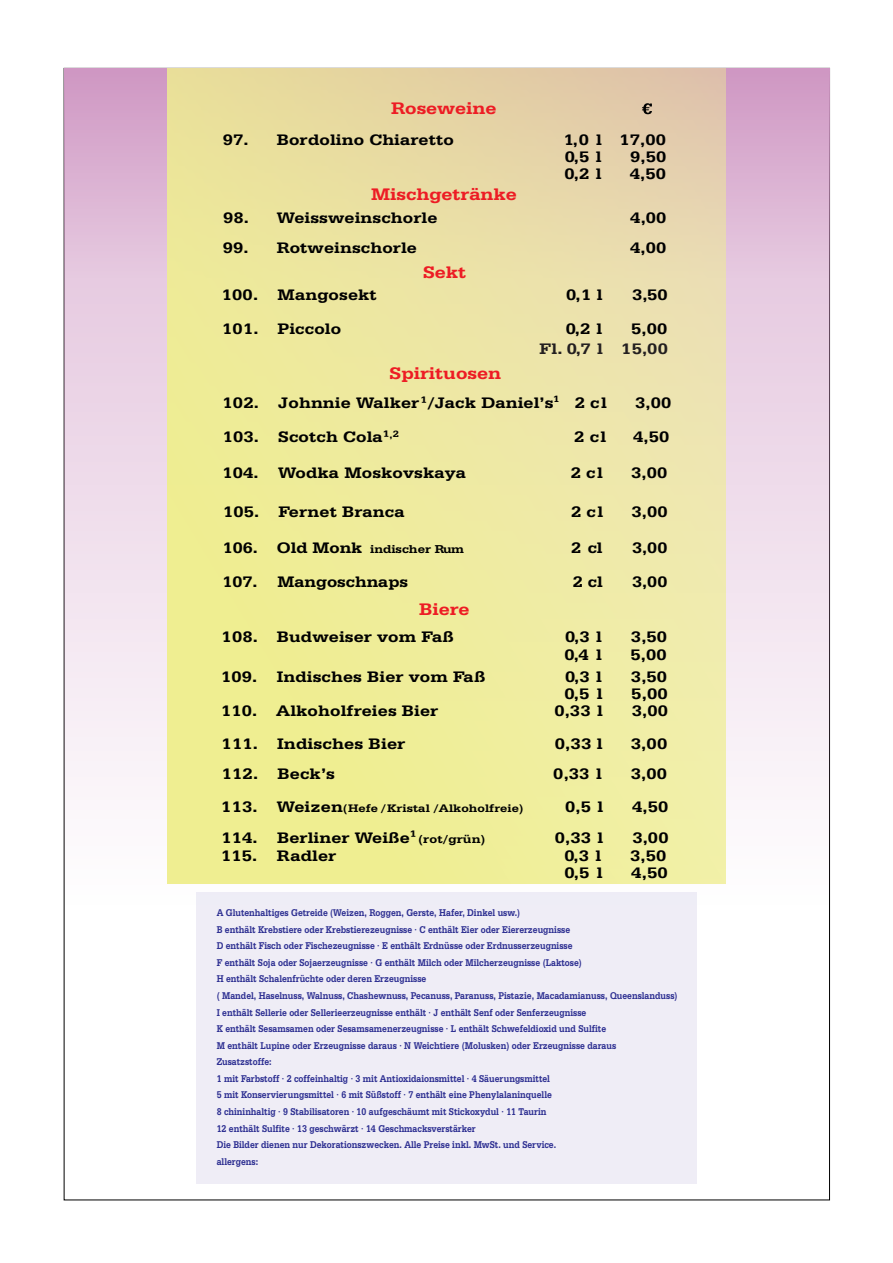
<style>
.page{position:relative;width:893px;height:1263px;background:#fff}
.page>*{position:absolute;margin:0;border:0;box-sizing:border-box;transform-origin:0 0}
.t1{font:700 17.7px "Serifa BT";color:#ed1c24;scale:1.17 1}
.t2{font:700 16.05px/17.7px "Serifa BT";letter-spacing:.005em;color:#000;scale:1.17 1}
.t3{font:700 16.05px "Serifa BT";letter-spacing:.005em;color:#000;scale:1.18 1}
.t4{font:700 16.05px "Serifa BT";letter-spacing:.005em;color:#000;scale:1.15 1}
.t5{font:700 16.05px "Serifa BT";color:#231f20;scale:1.17 1}
.t6{font:700 12px "Serifa BT";color:#000;scale:1.15 1}
.t7{font:700 11.55px "Serifa BT";letter-spacing:.005em;color:#000;scale:1.17 1}
.t8{font:700 10.35px/16.5px "Serifa BT";color:#2e3092;scale:.87 1}
.t9{font:700 9.6px "Serifa BT";color:#000;scale:1.17 1}
.t10{font:700 9.6px "Serifa BT";color:#000;scale:1.23 1}
.s1{font-size:16.05px}
.s2{font-size:12px}
</style>
<div class="page">
<img style="left:64px;top:69px;width:765px;height:1131px">
<div style="left:197px;top:892px;width:500px;height:291px;background:#efedf6"></div>
<img style="left:168px;top:69px;width:558px;height:814px">
<svg style="left:642px;top:103px;width:10px;height:11px"></svg>
<h1 class="t1" style="left:391px;top:100px;width:92px">Roseweine</h1>
<h2 class="t2" style="left:223px;top:132px;width:199px">97. Bordolino Chiaretto</h2>
<h2 class="t2" style="left:564px;top:132px;width:89px">1,0 l 17,00<br>0,5 l</h2>
<h2 class="t2" style="left:630px;top:149px;width:32px">9,50</h2>
<h1 class="t1" style="left:371px;top:187px;width:126px">Mischgetränke</h1>
<h2 class="t2" style="left:564px;top:166px;width:33px">0,2 l</h2>
<h2 class="t2" style="left:630px;top:166px;width:32px">4,50</h2>
<h2 class="t2" style="left:223px;top:210px;width:24px">98.</h2>
<h2 class="t2" style="left:277px;top:210px;width:139px">Weissweinschorle</h2>
<h2 class="t2" style="left:630px;top:210px;width:32px">4,00</h2>
<h2 class="t2" style="left:223px;top:240px;width:24px">99.</h2>
<h2 class="t2" style="left:277px;top:240px;width:121px">Rotweinschorle</h2>
<h2 class="t2" style="left:630px;top:240px;width:32px">4,00</h2>
<h1 class="t1" style="left:423px;top:264px;width:38px">Sekt</h1>
<h2 class="t2" style="left:222px;top:287px;width:134px">100. Mangosekt</h2>
<h2 class="t2" style="left:566px;top:287px;width:33px">0,1 l</h2>
<h2 class="t2" style="left:632px;top:287px;width:32px">3,50</h2>
<h2 class="t5" style="left:540px;top:342px;width:111px">Fl. 0,7 l 15,00</h2>
<h2 class="t2" style="left:222px;top:321px;width:103px">101. Piccolo</h2>
<h2 class="t2" style="left:566px;top:321px;width:33px">0,2 l</h2>
<h2 class="t2" style="left:631px;top:321px;width:32px">5,00</h2>
<h1 class="t1" style="left:390px;top:366px;width:97px">Spirituosen</h1>
<p class="t10" style="left:553px;top:395px;width:7px">1</p>
<h2 class="t2" style="left:420px;top:394px;width:7px">¹</h2>
<h2 class="t2" style="left:223px;top:395px;width:284px">102. Johnnie Walker /Jack Daniel’s</h2>
<h2 class="t2" style="left:575px;top:395px;width:29px">2 c l</h2>
<h2 class="t2" style="left:635px;top:395px;width:32px">3,00</h2>
<p class="t9" style="left:390px;top:430px;width:9px">,2</p>
<h2 class="t2" style="left:223px;top:429px;width:144px">103. Scotch Cola¹</h2>
<h2 class="t2" style="left:574px;top:429px;width:29px">2 c l</h2>
<h2 class="t2" style="left:633px;top:429px;width:32px">4,50</h2>
<h2 class="t2" style="left:222px;top:465px;width:210px">104. Wodka Moskovskaya</h2>
<h2 class="t2" style="left:571px;top:465px;width:29px">2 c l</h2>
<h2 class="t2" style="left:631px;top:465px;width:32px">3,00</h2>
<h2 class="t2" style="left:223px;top:504px;width:157px">105 . Fernet Branca</h2>
<h2 class="t2" style="left:571px;top:504px;width:29px">2 cl</h2>
<h2 class="t2" style="left:631px;top:504px;width:32px">3,00</h2>
<h2 class="t4" style="left:223px;top:540px;width:123px">106. Old Monk</h2>
<h2 class="t4" style="left:571px;top:540px;width:29px">2 cl</h2>
<h2 class="t4" style="left:632px;top:540px;width:32px">3,00</h2>
<p class="t6" style="left:370px;top:544px;width:83px">indischer Rum</p>
<h2 class="t4" style="left:222px;top:574px;width:163px">107. Mangoschnaps</h2>
<h2 class="t4" style="left:573px;top:574px;width:28px">2 cl</h2>
<h2 class="t4" style="left:632px;top:574px;width:32px">3,00</h2>
<h1 class="t1" style="left:419px;top:602px;width:45px">Biere</h1>
<h2 class="t2" style="left:222px;top:629px;width:200px">108. Budweise r vom Faß</h2>
<h2 class="t2" style="left:565px;top:629px;width:33px">0,3 l</h2>
<h2 class="t2" style="left:631px;top:629px;width:32px">3,50</h2>
<h2 class="t2" style="left:221px;top:668px;width:227px">109. Indisches Bier vom Faß</h2>
<h2 class="t2" style="left:565px;top:668px;width:33px">0,3 l</h2>
<h2 class="t2" style="left:631px;top:668px;width:32px">3,50</h2>
<h2 class="t2" style="left:221px;top:703px;width:187px">110. Alkoholfreies Bier</h2>
<h2 class="t2" style="left:554px;top:703px;width:43px">0,33 l</h2>
<h2 class="t2" style="left:632px;top:703px;width:32px">3,00</h2>
<h2 class="t2" style="left:565px;top:647px;width:34px">0,4 l</h2>
<h2 class="t2" style="left:630px;top:647px;width:32px">5,00</h2>
<h2 class="t3" style="left:565px;top:686px;width:34px">0,5 l</h2>
<h2 class="t3" style="left:631px;top:686px;width:33px">5,00</h2>
<h2 class="t3" style="left:221px;top:737px;width:157px">111. Indisches Bi er</h2>
<h2 class="t3" style="left:555px;top:737px;width:42px">0,33 l</h2>
<h2 class="t3" style="left:631px;top:737px;width:33px">3,00</h2>
<h2 class="t2" style="left:222px;top:766px;width:98px">112. Beck’s</h2>
<h2 class="t2" style="left:553px;top:766px;width:43px">0,33 l</h2>
<h2 class="t2" style="left:631px;top:766px;width:32px">3,00</h2>
<p class="t7" style="left:221px;top:803px;width:260px"><span class="s1">113. Weizen</span>(Hefe /Kristal /Alkoholfre ie)</p>
<h2 class="t2" style="left:565px;top:799px;width:34px">0,5 l</h2>
<h2 class="t2" style="left:632px;top:799px;width:32px">4,50</h2>
<h2 class="t2" style="left:221px;top:830px;width:227px">114. Berliner Weiße¹<span class="s2">(rot/grün)</span></h2>
<h2 class="t2" style="left:555px;top:830px;width:43px">0,33 l</h2>
<h2 class="t2" style="left:632px;top:830px;width:32px">3,00</h2>
<h2 class="t2" style="left:221px;top:848px;width:100px">115. Radler</h2>
<h2 class="t2" style="left:564px;top:848px;width:33px">0,3 l</h2>
<h2 class="t2" style="left:630px;top:848px;width:32px">3,50</h2>
<h2 class="t3" style="left:565px;top:865px;width:34px">0,5 l</h2>
<h2 class="t3" style="left:631px;top:865px;width:33px">4,50</h2>
<p class="t8" style="left:217px;top:905px;width:531px">A Glutenhaltiges Getreide (Weizen, Roggen, Gerste, Hafer, Dinkel usw.)<br>B enthält Krebstiere oder Krebstierezeugnisse · C enthält Eier oder Eiererzeugnisse<br>D enthält Fisch oder Fischezeugnisse · E enthält Erdnüsse oder Erdnusserzeugnisse<br>F enthält Soja oder Sojaerzeugnisse · G enthält Milch oder Milcherzeugnisse (Laktose)<br>H enthält Schalenfrüchte oder deren Erzeugnisse<br>( Mandel, Haselnuss, Walnuss, Chashewnuss, Pecanuss, Paranuss, Pistazie, Macadamianuss, Queenslanduss)<br>I enthält Sellerie oder Sellerieerzeugnisse enthält · J enthält Senf oder Senferzeugnisse<br>K enthält Sesamsamen oder Sesamsamenerzeugnisse · L enthält Schwefeldioxid und Sulfite<br>M enthält Lupine oder Erzeugnisse daraus · N Weichtiere (Molusken) oder Erzeugnisse daraus<br>Zusatzstoffe:<br>1 mit Farbstoff · 2 coffeinhaltig · 3 mit Antioxidaionsmittel · 4 Säuerungsmittel<br>5 mit Konservierungsmittel · 6 mit Süßstoff · 7 enthält eine Phenylalaninquelle<br>8 chininhaltig · 9 Stabilisatoren · 10 aufgeschäumt mit Stickoxydul · 11 Taurin<br>12 enthält Sulfite · 13 geschwärzt · 14 Geschmacksverstärker<br>Die Bilder dienen nur Dekorationszwecken. Alle Preise inkl. MwSt. und Service.<br>allergens:</p>
</div>
